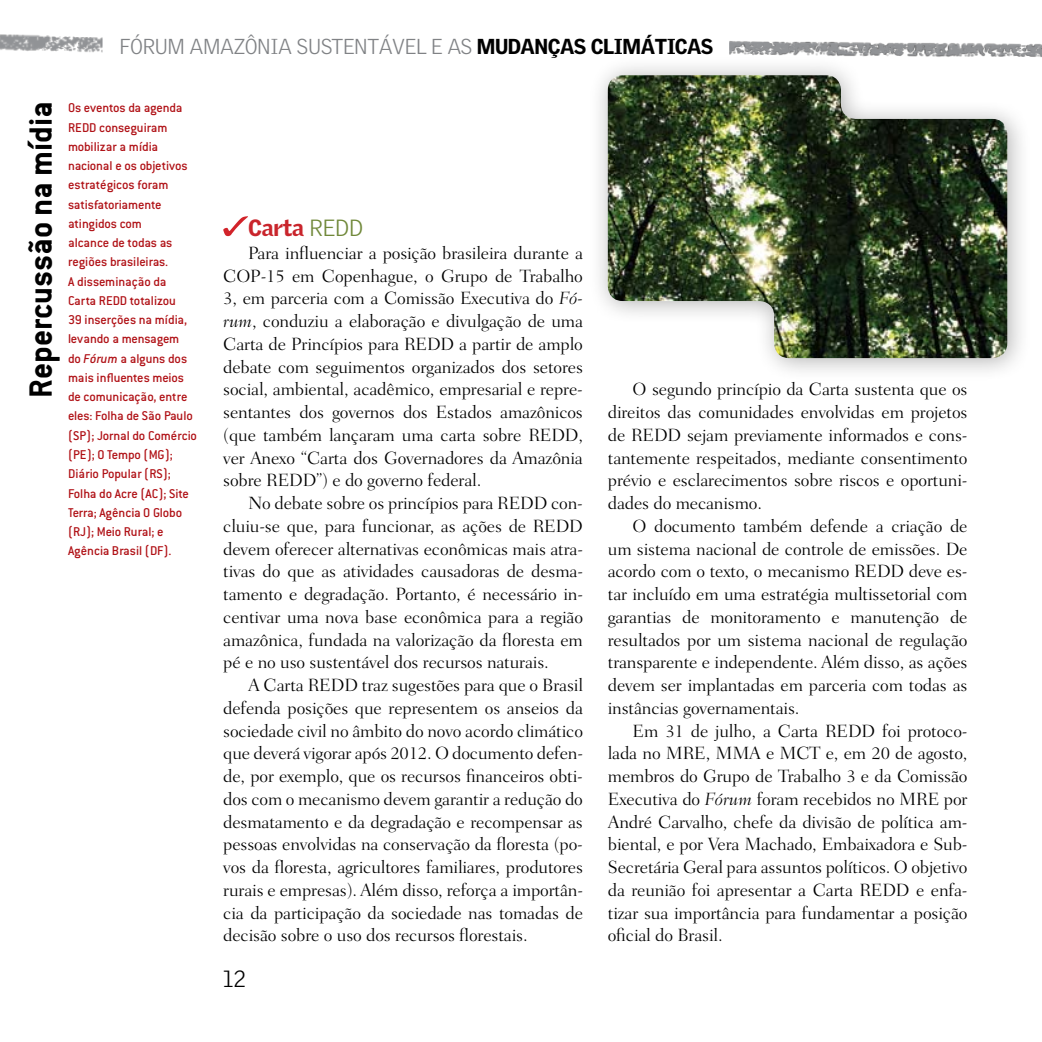
<style>
.page{position:relative;width:1042px;height:1042px;background:#fff}
.page>*{position:absolute;margin:0;border:0;box-sizing:border-box;transform-origin:0 0}
.t1{font:700 35.35px "Conduit ITC";color:#000}
.t2{font:900 22.75px "Griffith Gothic";color:#c9252c}
.t3{font:300 22.75px "Griffith Gothic";color:#000}
.t4{font:300 21px "Griffith Gothic";letter-spacing:-.02em;color:#808285}
.t5{font:300 18.03px/22.8px "Fairfield LH";letter-spacing:-.01em;color:#000;text-align:justify}
.t6{font:500 14px/19.2px "Conduit ITC";letter-spacing:-.01em;color:#b01116}
.s1{font-weight:900;color:#000}
.s2{font-style:italic}
.s3{font-weight:300;color:#708839}
</style>
<div class="page">
<img style="left:0;top:34px;width:103px;height:19px">
<img style="left:729px;top:41px;width:312px;height:14px">
<hr style="left:1041px;top:0;width:1px;height:1042px;background:#d2e288">
<div style="left:587px;top:55px;width:454px;height:337px;background:#000;opacity:.3"></div>
<img style="left:608px;top:75px;width:399px;height:283px">
<svg style="left:223px;top:216px;width:25px;height:20px"></svg>
<p class="t4" style="left:120px;top:35px;width:595px">FÓRUM AMAZÔNIA SUSTENTÁVEL E AS <span class="s1">MUDANÇAS CLIMÁTICAS</span></p>
<h1 class="t1" style="left:20px;top:397px;width:297px;rotate:-90deg">Repercussão na mídia</h1>
<p class="t6" style="left:68px;top:98px;width:130px">Os eventos da agenda<br>REDD conseguiram mobilizar a mídia nacional e os objetivos estratégicos foram satisfatoriamente atingidos com<br>alcance de todas as regiões brasileiras.<br>A disseminação da<br>Carta REDD totalizou<br>39 inserções na mídia, levando a mensagem<br>do <span class="s2">Fórum</span> a alguns dos mais influentes meios de comunicação, entre eles: Folha de São Paulo (SP); Jornal do Comércio (PE); O Tempo (MG);<br>Diário Popular (RS);<br>Folha do Acre (AC); Site<br>Terra; Agência O Globo (RJ); Meio Rural; e<br>Agência Brasil (DF).</p>
<p class="t2" style="left:248px;top:214px;width:116px">CARTA <span class="s3">RE DD</span></p>
<p class="t5" style="left:223px;top:242px;width:361px;text-indent:25px">Para influenciar a posição brasileira durante a COP-15 em Copenhague, o Grupo de Trabalho 3, em parceria com a Comissão Executiva do <span class="s2">Fó&shy;rum</span>, conduziu a elaboração e divulgação de uma Carta de Princípios para REDD a partir de amplo debate com seguimentos organizados dos setores social, ambiental, acadêmico, empresarial e repre&shy;sentantes dos governos dos Estados amazônicos (que também lançaram uma carta sobre REDD, ver Anexo “Carta dos Governadores da Amazônia sobre REDD”) e do governo federal.</p>
<p class="t5" style="left:223px;top:492px;width:361px;text-indent:25px">No debate sobre os princípios para REDD con&shy;cluiu-se que, para funcionar, as ações de REDD devem oferecer alternativas econômicas mais atra&shy;tivas do que as atividades causadoras de desma&shy;tamento e degradação. Portanto, é necessário in&shy;centivar uma nova base econômica para a região amazônica, fundada na valorização da floresta em pé e no uso sustentável dos recursos naturais.</p>
<p class="t5" style="left:223px;top:674px;width:361px;text-indent:25px">A Carta REDD traz sugestões para que o Brasil defenda posições que representem os anseios da sociedade civil no âmbito do novo acordo climático que deverá vigorar após 2012. O documento defen&shy;de, por exemplo, que os recursos financeiros obti&shy;dos com o mecanismo devem garantir a redução do desmatamento e da degradação e recompensar as pessoas envolvidas na conservação da floresta (po&shy;vos da floresta, agricultores familiares, produtores rurais e empresas). Além disso, reforça a importân&shy;cia da participação da sociedade nas tomadas de decisão sobre o uso dos recursos florestais.</p>
<p class="t3" style="left:223px;top:965px;width:24px">12</p>
<p class="t5" style="left:608px;top:378px;width:361px;text-indent:25px">O segundo princípio da Carta sustenta que os direitos das comunidades envolvidas em projetos de REDD sejam previamente informados e cons&shy;tantemente respeitados, mediante consentimento prévio e esclarecimentos sobre riscos e oportuni&shy;dades do mecanismo.</p>
<p class="t5" style="left:608px;top:515px;width:361px;text-indent:25px">O documento também defende a criação de um sistema nacional de controle de emissões. De acordo com o texto, o mecanismo REDD deve es&shy;tar incluído em uma estratégia multissetorial com garantias de monitoramento e manutenção de resultados por um sistema nacional de regulação transparente e independente. Além disso, as ações devem ser implantadas em parceria com todas as instâncias governamentais.</p>
<p class="t5" style="left:608px;top:719px;width:361px;text-indent:25px">Em 31 de julho, a Carta REDD foi protoco&shy;lada no MRE, MMA e MCT e, em 20 de agosto, membros do Grupo de Trabalho 3 e da Comissão Executiva do <span class="s2">Fórum</span> foram recebidos no MRE por André Carvalho, chefe da divisão de política am&shy;biental, e por Vera Machado, Embaixadora e Sub-Secretária Geral para assuntos políticos. O objetivo da reunião foi apresentar a Carta REDD e enfa&shy;tizar sua importância para fundamentar a posição oficial do Brasil.</p>
</div>
